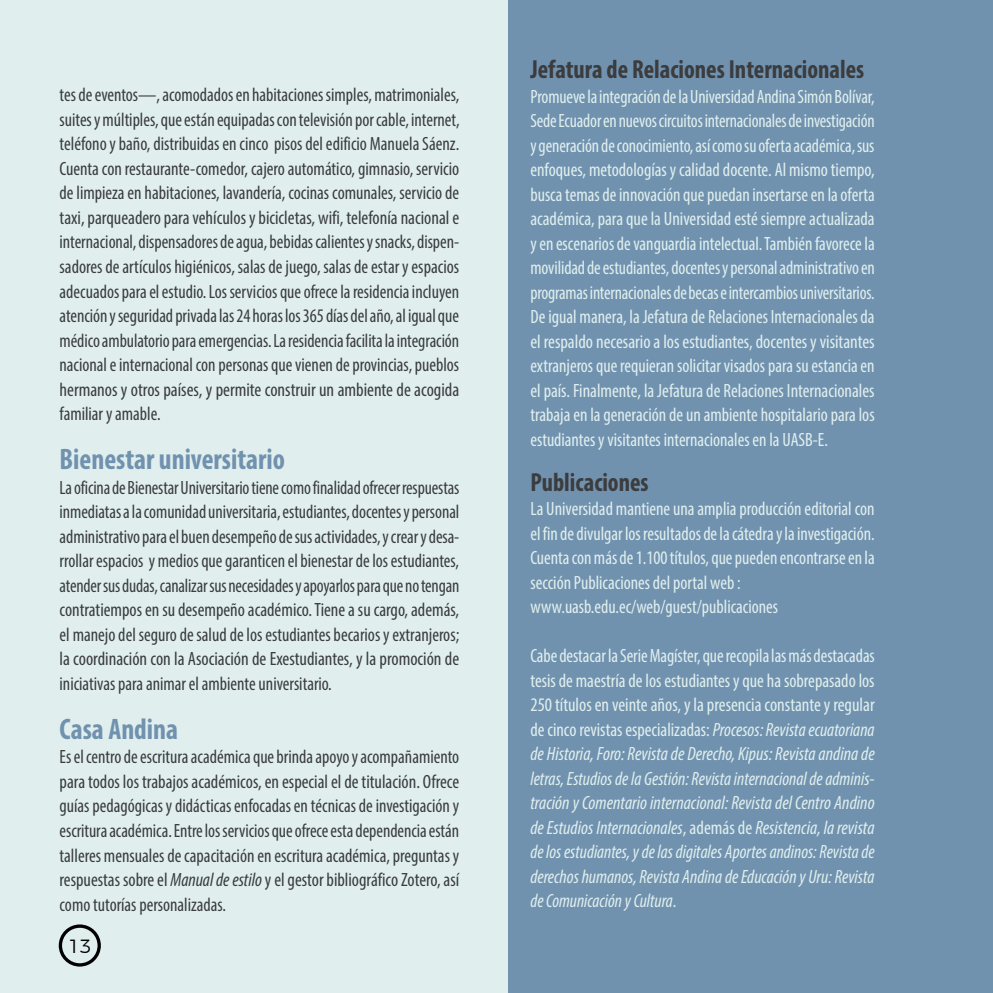
<style>
.page{position:relative;width:993px;height:993px;background:#fff}
.page>*{position:absolute;margin:0;border:0;box-sizing:border-box;transform-origin:0 0}
.t1{font:700 condensed 29.75px "Myriad Pro";color:#7192af;scale:.95 1}
.t2{font:700 condensed 26.25px "Myriad Pro";color:#3b3c3e;scale:.95 1}
.t3{font:condensed 19.25px/24.5px "Myriad Pro";color:#3b3c3e;text-align:justify;scale:.95 1}
.t4{font:condensed 19.25px/24.5px "Myriad Pro";color:#e0efee;text-align:justify;scale:.94 1}
.t5{font:italic condensed 19.25px/24.5px "Myriad Pro";color:#e0efee;text-align:justify;scale:.96 1}
.t6{font:condensed 19.25px/24.5px "Myriad Pro";color:#3b3c3e;text-align:justify;scale:.94 1}
.t7{font:condensed 19.25px/24.5px "Myriad Pro";color:#e0efee;scale:.96 1}
.t8{font:300 19.07px "Montserrat";color:#000}
.s1{font-style:italic}
.s2{font-style:normal}
</style>
<div class="page">
<div style="left:0;top:0;width:992px;height:992px;background:#e0efee"></div>
<div style="left:508px;top:0;width:484px;height:992px;background:#7192af"></div>
<div style="left:59px;top:924px;width:42px;height:42px;border:3px solid #000;border-radius:50%"></div>
<p class="t3" style="left:60px;top:82px;width:422px">tes de eventos—, acomodados en habitaciones simples, matrimoniales, suites y múltiples, que están equipadas con televisión por cable, internet, teléfono y baño, distribuidas en cinco pisos del edificio Manuela Sáenz.<br>Cuenta con restaurante-comedor, cajero automático, gimnasio, servicio de limpieza en habitaciones, lavandería, cocinas comunales, servicio de taxi, parqueadero para vehículos y bicicletas, wifi, telefonía nacional e internacional, dispensadores de agua, bebidas calientes y snacks, dispen&shy;sadores de artículos higiénicos, salas de juego, salas de estar y espacios adecuados para el estudio. Los servicios que ofrece la residencia incluyen atención y seguridad privada las 24 horas los 365 días del año, al igual que médico ambulatorio para emergencias. La residencia facilita la integración nacional e internacional con personas que vienen de provincias, pueblos hermanos y otros países, y permite construir un ambiente de acogida familiar y amable.</p>
<h1 class="t1" style="left:60px;top:440px;width:239px">Bienestar universitario</h1>
<p class="t6" style="left:60px;top:474px;width:427px">La oficina de Bienestar Universitario tiene como finalidad ofrecer respuestas inmediatas a la comunidad universitaria, estudiantes, docentes y personal administrativo para el buen desempeño de sus actividades, y crear y desa&shy;rrollar espacios y medios que garanticen el bienestar de los estudiantes, atender sus dudas, canalizar sus necesidades y apoyarlos para que no tengan contratiempos en su desempeño académico. Tiene a su cargo, además, el manejo del seguro de salud de los estudiantes becarios y extranjeros; la coordinación con la Asociación de Exestudiantes, y la promoción de iniciativas para animar el ambiente universitario.</p>
<h1 class="t1" style="left:60px;top:710px;width:126px">Casa Andina</h1>
<p class="t3" style="left:60px;top:744px;width:422px">Es el centro de escritura académica que brinda apoyo y acompañamiento para todos los trabajos académicos, en especial el de titulación. Ofrece guías pedagógicas y didácticas enfocadas en técnicas de investigación y escritura académica. Entre los servicios que ofrece esta dependencia están talleres mensuales de capacitación en escritura académica, preguntas y respuestas sobre el <span class="s1">Manual de estilo</span> y el gestor bibliográfico Zotero, así como tutorías personalizadas.</p>
<p class="t8" style="left:68px;top:931px;width:25px">13</p>
<h2 class="t2" style="left:530px;top:53px;width:353px">Jefatura de Relaciones Internacionales</h2>
<p class="t4" style="left:530px;top:84px;width:368px">Promueve la integración de la Universidad Andina Simón Bolívar, Sede Ecuador en nuevos circuitos internacionales de investigación y generación de conocimiento, así como su oferta académica, sus enfoques, metodologías y calidad docente. Al mismo tiempo, busca temas de innovación que puedan insertarse en la oferta académica, para que la Universidad esté siempre actualizada y en escenarios de vanguardia intelectual. También favorece la movilidad de estudiantes, docentes y personal administrativo en programas internacionales de becas e intercambios universitarios.<br>De igual manera, la Jefatura de Relaciones Internacionales da el respaldo necesario a los estudiantes, docentes y visitantes extranjeros que requieran solicitar visados para su estancia en el país. Finalmente, la Jefatura de Relaciones Internacionales trabaja en la generación de un ambiente hospitalario para los estudiantes y visitantes internacionales en la UASB-E.</p>
<h2 class="t2" style="left:530px;top:465px;width:126px">Publicaciones</h2>
<p class="t7" style="left:530px;top:496px;width:360px">La Universidad mantiene una amplia producción editorial con el fin de divulgar los resultados de la cátedra y la investigación.<br>Cuenta con más de 1.100 títulos, que pueden encontrarse en la sección Publicaciones del portal web : www.uasb.edu.ec/web/guest/publicaciones</p>
<p class="t5" style="left:530px;top:643px;width:360px"><span class="s2">Cabe destacar la Serie Magíster, que recopila las más destacadas tesis de maestría de los estudiantes y que ha sobrepasado los 250 títulos en veinte años, y la presencia constante y regular de cinco revistas especializadas:</span> Procesos: Revista ecuatoriana de Historia, Foro: Revista de Derecho, Kipus: Revista andina de letras, Estudios de la Gestión: Revista internacional de adminis&shy;tración y Comentario internacional: Revista del Centro Andino de Estudios Internacionales<span class="s2">, además de</span> Resistencia, la revista de los estudiantes, y de las digitales Aportes andinos: Revista de derechos humanos, Revista Andina de Educación y Uru: Revista de Comunicación y Cultura<span class="s2">.</span></p>
</div>
